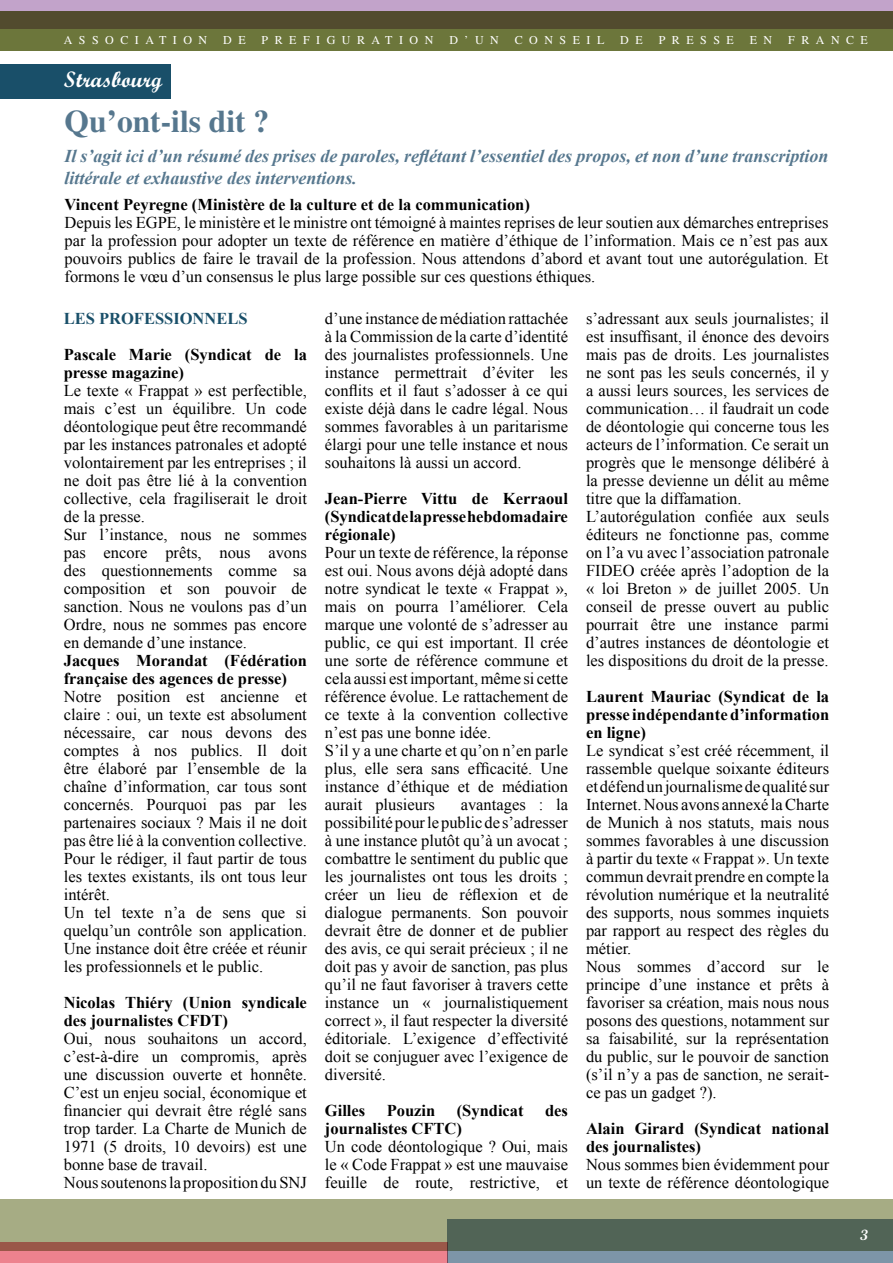
<style>
.page{position:relative;width:893px;height:1263px;background:#fff}
.page>*{position:absolute;margin:0;border:0;box-sizing:border-box;transform-origin:0 0}
.t1{font:700 31.5px "Times";color:#56778e}
.t2{font:700 22.5px "Script";color:#fff}
.t3{font:italic 700 18px/21.6px "Times New Roman";color:#56778e}
.t4{font:16.5px/18px "Times New Roman";color:#000}
.t5{font:700 16.5px/18px "Times New Roman";color:#000}
.t6{font:700 16.5px "Times New Roman";color:#194f69}
.t7{font:700 15px "Script";color:#fff}
.t8{font:12px "Times";letter-spacing:.54em;color:#fff}
</style>
<div class="page">
<div style="left:0;top:0;width:893px;height:29px;background:#c2a3ca"></div>
<svg style="left:0;top:12px;width:893px;height:39px;fill:#6c763b"></svg>
<div style="left:447px;top:1220px;width:446px;height:43px;background:#7d95a8"></div>
<div style="left:0;top:1242px;width:447px;height:21px;background:#ed828e"></div>
<svg style="left:0;top:1199px;width:893px;height:51px;fill:#a6ac84"></svg>
<div style="left:0;top:64px;width:170px;height:34px;background:#194f69"></div>
<p class="t8" style="left:64px;top:33px;width:145px">ASSOCIATION</p>
<p class="t8" style="left:223px;top:33px;width:24px">D E</p>
<p class="t8" style="left:262px;top:33px;width:173px">PREFIGURATION</p>
<p class="t8" style="left:449px;top:33px;width:51px">D’UN</p>
<p class="t8" style="left:515px;top:33px;width:91px">CONSEIL</p>
<p class="t8" style="left:620px;top:33px;width:24px">D E</p>
<p class="t8" style="left:659px;top:33px;width:77px">PRESSE</p>
<p class="t8" style="left:750px;top:33px;width:24px">E N</p>
<p class="t8" style="left:788px;top:33px;width:81px">FRANCE</p>
<h2 class="t2" style="left:64px;top:65px;width:100px">Strasbourg</h2>
<h1 class="t1" style="left:65px;top:102px;width:206px">Qu’ont-ils dit ?</h1>
<p class="t3" style="left:65px;top:145px;width:765px">Il s’agit ici d’un résumé des prises de paroles, reflétant l’essentiel des propos, et non d’une transcription littérale et exhaustive des interventions.</p>
<p class="t5" style="left:65px;top:195px;width:467px">Vincent Peyregne (Ministère de la culture et de la communication)</p>
<p class="t4" style="left:65px;top:213px;width:765px;text-align:justify">Depuis les EGPE, le ministère et le ministre ont témoigné à maintes reprises de leur soutien aux démarches entreprises par la profession pour adopter un texte de référence en matière d’éthique de l’information. Mais ce n’est pas aux pouvoirs publics de faire le travail de la profession. Nous attendons d’abord et avant tout une autorégulation. Et formons le vœu d’un consensus le plus large possible sur ces questions éthiques.</p>
<p class="t6" style="left:64px;top:307px;width:175px">Les professionnels</p>
<p class="t5" style="left:64px;top:345px;width:245px">Pascale Marie (Syndicat de la presse magazine)</p>
<p class="t4" style="left:64px;top:381px;width:245px">Le texte « Frappat » est perfectible, mais c’est un équilibre. Un code déontologique peut être recommandé par les instances patronales et adopté volontairement par les entreprises ; il ne doit pas être lié à la convention collective, cela fragiliserait le droit de la presse.<br>Sur l’instance, nous ne sommes pas encore prêts, nous avons des questionnements comme sa composition et son pouvoir de sanction. Nous ne voulons pas d’un<br>Ordre, nous ne sommes pas encore en demande d’une instance.</p>
<p class="t5" style="left:64px;top:651px;width:245px">Jacques Morandat (Fédération française des agences de presse)</p>
<p class="t4" style="left:64px;top:687px;width:245px">Notre position est ancienne et claire : oui, un texte est absolument nécessaire, car nous devons des comptes à nos publics. Il doit être élaboré par l’ensemble de la chaîne d’information, car tous sont concernés. Pourquoi pas par les partenaires sociaux ? Mais il ne doit pas être lié à la convention collective.<br>Pour le rédiger, il faut partir de tous les textes existants, ils ont tous leur intérêt.<br>Un tel texte n’a de sens que si quelqu’un contrôle son application.<br>Une instance doit être créée et réunir les professionnels et le public.</p>
<p class="t5" style="left:64px;top:993px;width:245px">Nicolas Thiéry (Union syndicale des journalistes CFDT)</p>
<p class="t4" style="left:64px;top:1029px;width:245px">Oui, nous souhaitons un accord, c’est-à-dire un compromis, après une discussion ouverte et honnête.<br>C’est un enjeu social, économique et financier qui devrait être réglé sans trop tarder. La Charte de Munich de 1971 (5 droits, 10 devoirs) est une bonne base de travail.<br>Nous soutenons la proposition du SNJ</p>
<p class="t4" style="left:325px;top:309px;width:245px;text-align:justify">d’une instance de médiation rattachée à la Commission de la carte d’identité des journalistes professionnels. Une instance permettrait d’éviter les conflits et il faut s’adosser à ce qui existe déjà dans le cadre légal. Nous sommes favorables à un paritarisme élargi pour une telle instance et nous souhaitons là aussi un accord.</p>
<p class="t5" style="left:325px;top:489px;width:245px;text-align:justify">Jean-Pierre Vittu de Kerraoul (Syndicat de la presse hebdomadaire régionale)</p>
<p class="t4" style="left:325px;top:543px;width:245px">Pour un texte de référence, la réponse est oui. Nous avons déjà adopté dans notre syndicat le texte « Frappat », mais on pourra l’améliorer. Cela marque une volonté de s’adresser au public, ce qui est important. Il crée une sorte de référence commune et cela aussi est important, même si cette référence évolue. Le rattachement de ce texte à la convention collective n’est pas une bonne idée.<br>S’il y a une charte et qu’on n’en parle plus, elle sera sans efficacité. Une instance d’éthique et de médiation aurait plusieurs</p>
<p class="t4" style="left:325px;top:795px;width:245px;text-align:justify;text-indent:136px">avantages : la possibilité pour le public de s’adresser à une instance plutôt qu’à un avocat ; combattre le sentiment du public que les journalistes ont tous les droits ; créer un lieu de réflexion et de dialogue permanents. Son pouvoir devrait être de donner et de publier des avis, ce qui serait précieux ; il ne doit pas y avoir de sanction, pas plus qu’il ne faut favoriser à travers cette instance un « journalistiquement correct », il faut respecter la diversité éditoriale. L’exigence d’effectivité doit se conjuguer avec l’exigence de diversité.</p>
<p class="t5" style="left:325px;top:1101px;width:42px">Gilles</p>
<p class="t5" style="left:387px;top:1101px;width:50px">Pouzin</p>
<p class="t5" style="left:457px;top:1101px;width:68px">(Syndicat</p>
<p class="t5" style="left:545px;top:1101px;width:24px">des</p>
<p class="t5" style="left:325px;top:1119px;width:139px">journalistes CFTC)</p>
<p class="t4" style="left:325px;top:1137px;width:245px;text-align:justify">Un code déontologique ? Oui, mais le « Code Frappat » est une mauvaise feuille de route, restrictive, et</p>
<p class="t4" style="left:586px;top:309px;width:245px">s’adressant aux seuls journalistes; il est insuffisant, il énonce des devoirs mais pas de droits. Les journalistes ne sont pas les seuls concernés, il y a aussi leurs sources, les services de communication… il faudrait un code de déontologie qui concerne tous les acteurs de l’information. Ce serait un progrès que le mensonge délibéré à la presse devienne un délit au même titre que la diffamation.<br>L’autorégulation confiée aux seuls éditeurs ne fonctionne pas, comme on l’a vu avec l’association patronale FIDEO créée après l’adoption de la « loi Breton » de juillet 2005. Un conseil de presse ouvert au public pourrait être une instance parmi d’autres instances de déontologie et les dispositions du droit de la presse.</p>
<p class="t5" style="left:586px;top:687px;width:245px;text-align:justify">Laurent Mauriac (Syndicat de la presse indépendante d’information en ligne)</p>
<p class="t4" style="left:586px;top:741px;width:245px">Le syndicat s’est créé récemment, il rassemble quelque soixante éditeurs et défend un journalisme de qualité sur Internet. Nous avons annexé la Charte de Munich à nos statuts, mais nous sommes favorables à une discussion à partir du texte « Frappat ». Un texte commun devrait prendre en compte la révolution numérique et la neutralité des supports, nous sommes inquiets par rapport au respect des règles du métier.<br>Nous sommes d’accord sur le principe d’une instance et prêts à favoriser sa création, mais nous nous posons des questions, notamment sur sa faisabilité, sur la représentation du public, sur le pouvoir de sanction (s’il n’y a pas de sanction, ne serait&shy;ce pas un gadget ?).</p>
<p class="t5" style="left:586px;top:1119px;width:245px">Alain Girard (Syndicat national des journalistes)</p>
<p class="t4" style="left:586px;top:1155px;width:245px">Nous sommes bien évidemment pour un texte de référence déontologique</p>
<p class="t7" style="left:860px;top:1225px;width:9px">3</p>
</div>
